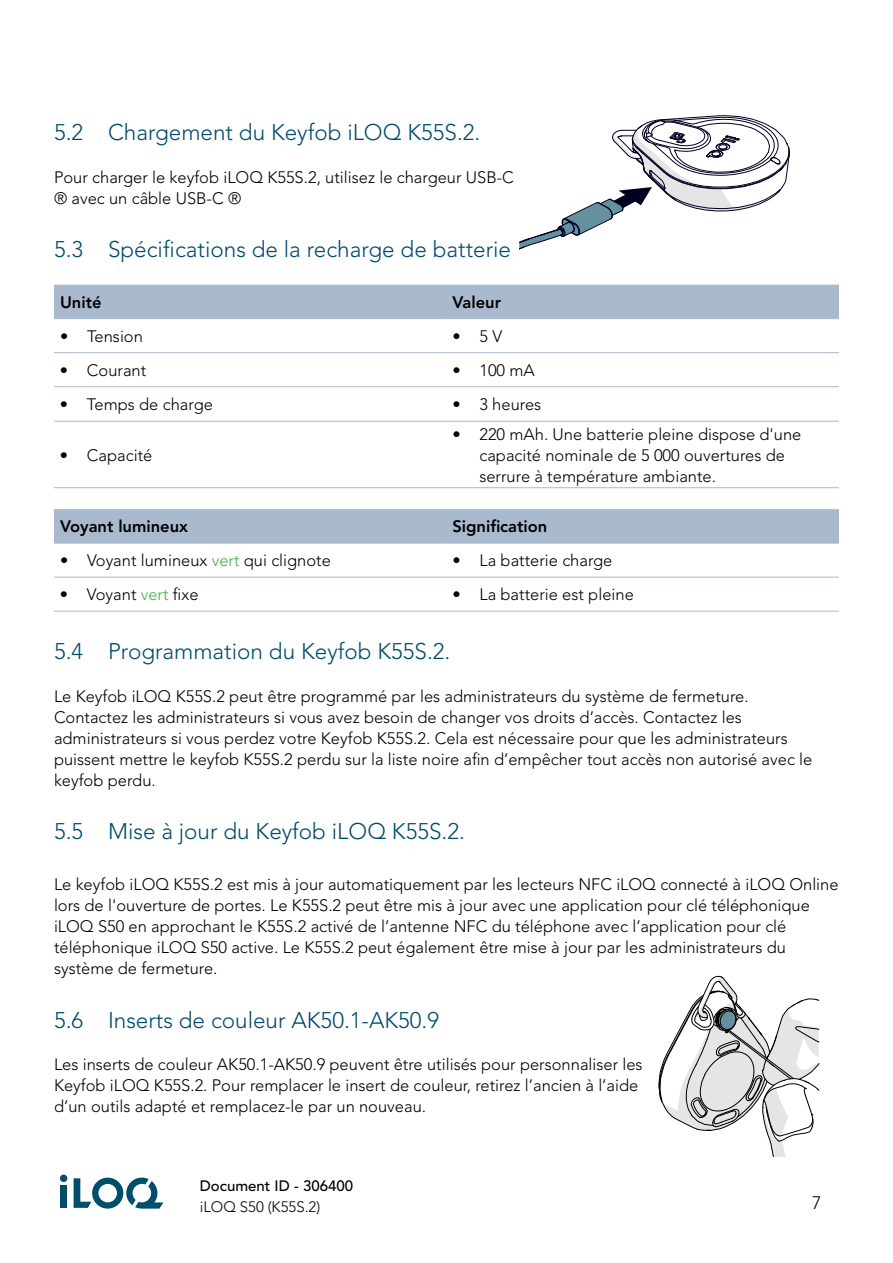
<style>
.page{position:relative;width:893px;height:1263px;background:#fff}
.page>*{position:absolute;margin:0;border:0;box-sizing:border-box;transform-origin:0 0}
.t1{font:300 22.5px "Avenir LT Pro";color:#004c6c}
.t2{font:300 18px "Avenir LT Pro";color:#000}
.t3{font:300 16.5px/21px "Avenir LT Pro";color:#000}
.t4{font:800 16.5px "Avenir LT Pro";color:#000}
.t5{font:300 15px/21px "Avenir LT Pro";color:#000}
.s1{color:#41ad49}
.s2{font-weight:500}
.s3{font-weight:500;color:#000101}
</style>
<div class="page">
<div style="left:54px;top:285px;width:785px;height:33px;background:#aabace"></div>
<hr style="left:54px;top:318px;width:392px;height:1px;background:#aabace">
<hr style="left:446px;top:318px;width:393px;height:1px;background:#aabace">
<hr style="left:54px;top:352px;width:392px;height:1px;background:#aabace">
<hr style="left:446px;top:352px;width:393px;height:1px;background:#aabace">
<hr style="left:54px;top:386px;width:392px;height:1px;background:#aabace">
<hr style="left:446px;top:386px;width:393px;height:1px;background:#aabace">
<hr style="left:54px;top:421px;width:392px;height:1px;background:#aabace">
<hr style="left:446px;top:421px;width:393px;height:1px;background:#aabace">
<hr style="left:54px;top:487px;width:392px;height:1px;background:#aabace">
<hr style="left:446px;top:487px;width:393px;height:1px;background:#aabace">
<div style="left:54px;top:509px;width:785px;height:34px;background:#aabace"></div>
<hr style="left:54px;top:611px;width:392px;height:1px;background:#aabace">
<hr style="left:446px;top:611px;width:393px;height:1px;background:#aabace">
<hr style="left:54px;top:543px;width:392px;height:1px;background:#aabace">
<hr style="left:446px;top:543px;width:393px;height:1px;background:#aabace">
<hr style="left:54px;top:577px;width:392px;height:1px;background:#aabace">
<hr style="left:446px;top:577px;width:393px;height:1px;background:#aabace">
<svg style="left:519px;top:115px;width:271px;height:135px"></svg>
<svg style="left:658px;top:976px;width:162px;height:181px"></svg>
<div style="left:60px;top:1185px;width:7px;height:23px;background:#004d6c"></div>
<div style="left:60px;top:1174px;width:7px;height:8px;background:#004d6c;border-radius:50%"></div>
<svg style="left:74px;top:1177px;width:89px;height:31px"></svg>
<h1 class="t1" style="left:54px;top:119px;width:428px">5.2 Chargement du Keyfob iLOQ K55S.2.</h1>
<p class="t3" style="left:54px;top:166px;width:461px">Pour charger le keyfob iLOQ K55S.2, utilisez le chargeur USB-C ® avec un câble USB-C ®</p>
<h1 class="t1" style="left:54px;top:236px;width:459px">5.3 Spécifications de la recharge de batterie</h1>
<p class="t4" style="left:60px;top:292px;width:43px">Unité</p>
<p class="t4" style="left:452px;top:292px;width:50px">Valeur</p>
<p class="t3" style="left:60px;top:326px;width:84px">• Tension</p>
<p class="t3" style="left:452px;top:326px;width:51px">• 5 V</p>
<p class="t3" style="left:60px;top:360px;width:88px">• Courant</p>
<p class="t3" style="left:452px;top:360px;width:84px">• 100 mA</p>
<p class="t3" style="left:60px;top:394px;width:154px">• Temps de charge</p>
<p class="t3" style="left:452px;top:394px;width:90px">• 3 heures</p>
<p class="t3" style="left:60px;top:445px;width:94px">• Capacité</p>
<p class="t3" style="left:479px;top:424px;width:323px;text-indent:-27px">• 220 mAh. Une batterie pleine dispose d'une capacité nominale de 5 000 ouvertures de serrure à température ambiante.</p>
<p class="t4" style="left:60px;top:517px;width:130px">Voyant lumineux</p>
<p class="t4" style="left:452px;top:517px;width:96px">Signification</p>
<p class="t3" style="left:60px;top:550px;width:272px">• Voyant lumineux <span class="s1">vert</span> qui clignote</p>
<p class="t3" style="left:452px;top:550px;width:161px">• La batterie charge</p>
<p class="t3" style="left:60px;top:584px;width:140px">• Voyant <span class="s1">vert</span> fixe</p>
<p class="t3" style="left:452px;top:584px;width:183px">• La batterie est pleine</p>
<h1 class="t1" style="left:54px;top:638px;width:398px">5.4 Programmation du Keyfob K55S.2.</h1>
<p class="t3" style="left:54px;top:685px;width:760px">Le Keyfob iLOQ K55S.2 peut être programmé par les administrateurs du système de fermeture.<br>Contactez les administrateurs si vous avez besoin de changer vos droits d’accès. Contactez les administrateurs si vous perdez votre Keyfob K55S.2. Cela est nécessaire pour que les administrateurs puissent mettre le keyfob K55S.2 perdu sur la liste noire afin d’empêcher tout accès non autorisé avec le keyfob perdu.</p>
<h1 class="t1" style="left:54px;top:818px;width:412px">5.5 Mise à jour du Keyfob iLOQ K55S.2.</h1>
<p class="t3" style="left:54px;top:874px;width:786px">Le keyfob iLOQ K55S.2 est mis à jour automatiquement par les lecteurs NFC iLOQ connecté à iLOQ Online lors de l'ouverture de portes. Le K55S.2 peut être mis à jour avec une application pour clé téléphonique iLOQ S50 en approchant le K55S.2 activé de l’antenne NFC du téléphone avec l’application pour clé téléphonique iLOQ S50 active. Le K55S.2 peut également être mise à jour par les administrateurs du système de fermeture.</p>
<h1 class="t1" style="left:54px;top:1007px;width:387px">5.6 Inserts de couleur AK50.1-AK50.9</h1>
<p class="t3" style="left:54px;top:1054px;width:590px">Les inserts de couleur AK50.1-AK50.9 peuvent être utilisés pour personnaliser les<br>Keyfob iLOQ K55S.2. Pour remplacer le insert de couleur, retirez l’ancien à l’aide d’un outils adapté et remplacez-le par un nouveau.</p>
<p class="t5" style="left:200px;top:1175px;width:155px"><span class="s2">Document ID -</span> <span class="s3">306400 </span>iLOQ S50 (K55S.2)</p>
<p class="t2" style="left:812px;top:1192px;width:11px">7</p>
</div>
